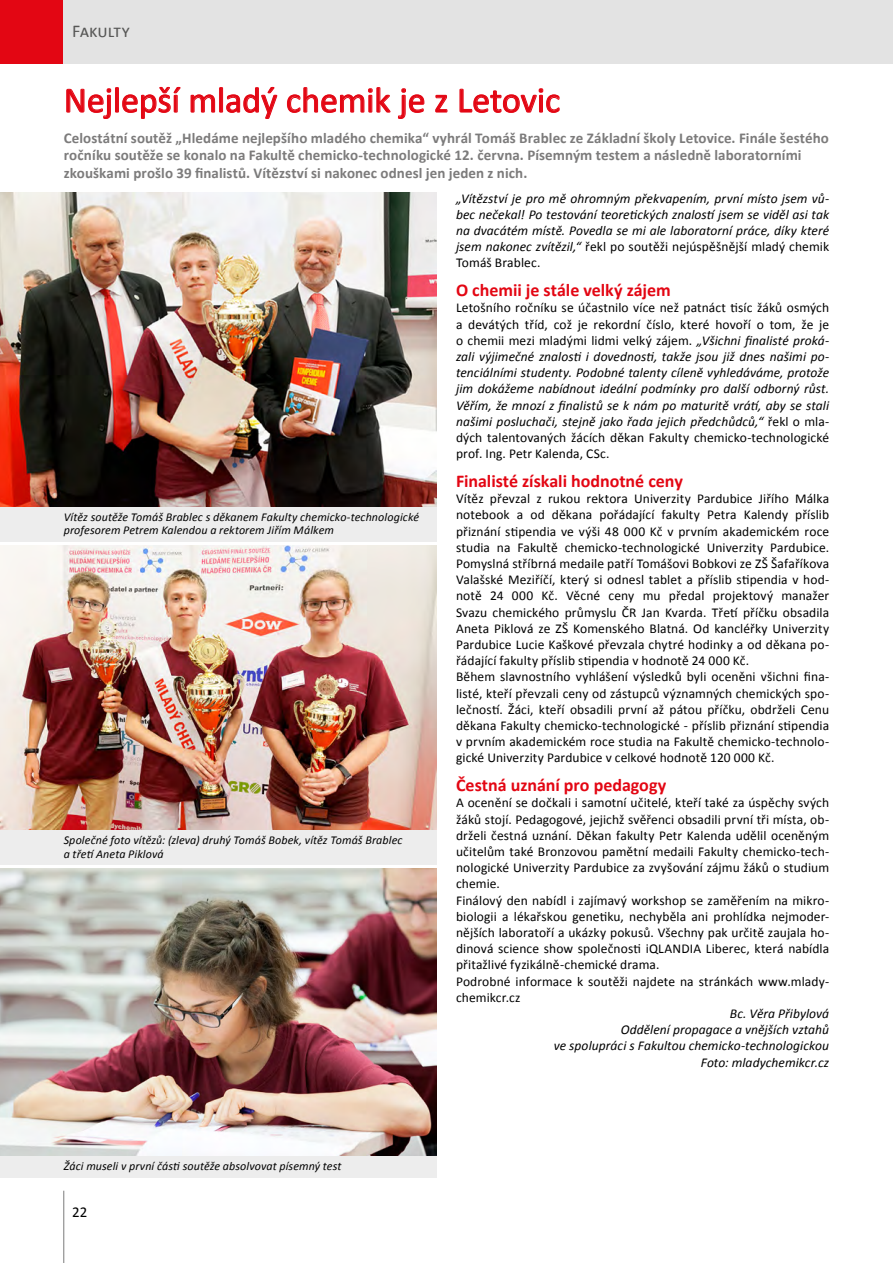
<style>
.page{position:relative;width:893px;height:1263px;background:#fff}
.page>*{position:absolute;margin:0;border:0;box-sizing:border-box;transform-origin:0 0}
.nadpis_článku{font:36px "Calibri";color:#e30613}
.left_Bold_nad_červen{font:700 18px "Calibri";color:#e30613}
.hlava-L{font:18px "Calibri";letter-spacing:-.005em;color:#575756}
.perex{font:700 15px/17.7px "Calibri";letter-spacing:.005em;color:#7c7b7b}
.t1{font:15px "Calibri";color:#000}
.t2{font:13.5px/16.2px "Calibri";letter-spacing:.005em;color:#000;text-align:justify}
.autor{font:italic 13.5px/16.2px "Calibri";letter-spacing:.005em;color:#000;text-align:justify}
.popisek_obrázku_odsa{font:italic 12px "Calibri";letter-spacing:.01em;color:#000}
.s1{font-style:normal}
</style>
<div class="page">
<div style="left:0;top:0;width:64px;height:64px;background:#e30613"></div>
<div style="left:64px;top:0;width:829px;height:64px;background:#e3e3e3"></div>
<hr style="left:63px;top:1191px;width:1px;height:72px;background:#7c7b7b">
<svg style="left:66px;top:86px;width:115px;height:33px"></svg>
<svg style="left:190px;top:86px;width:88px;height:33px"></svg>
<svg style="left:287px;top:87px;width:104px;height:26px"></svg>
<svg style="left:398px;top:88px;width:27px;height:31px"></svg>
<svg style="left:435px;top:94px;width:13px;height:19px"></svg>
<svg style="left:459px;top:88px;width:101px;height:25px"></svg>
<img style="left:0;top:193px;width:437px;height:314px">
<div style="left:0;top:507px;width:437px;height:34px;background:#ededed"></div>
<img style="left:0;top:546px;width:437px;height:284px">
<div style="left:0;top:830px;width:437px;height:34px;background:#ededed"></div>
<img style="left:0;top:869px;width:437px;height:288px">
<div style="left:0;top:1157px;width:437px;height:21px;background:#ededed"></div>
<p class="hlava-L" style="left:72px;top:20px;width:59px">Fakulty</p>
<p class="nadpis_článku" style="left:64px;top:77px;width:498px">Nejlepší mladý chemik je z Letovic</p>
<p class="perex" style="left:64px;top:129px;width:767px">Celostátní soutěž „Hledáme nejlepšího mladého chemika“ vyhrál Tomáš Brablec ze Základní školy Letovice. Finále šestého ročníku soutěže se konalo na Fakultě chemicko-technologické 12. června. Písemným testem a následně laboratorními zkouškami prošlo 39 finalistů. Vítězství si nakonec odnesl jen jeden z nich.</p>
<p class="autor" style="left:456px;top:190px;width:375px">„Vítězství je pro mě ohromným překvapením, první místo jsem vů&shy;bec nečekal! Po testování teoretických znalostí jsem se viděl asi tak na dvacátém místě. Povedla se mi ale laboratorní práce, díky které jsem nakonec zvítězil,“ <span class="s1">řekl po soutěži nejúspěšnější mladý chemik Tomáš Brablec.</span></p>
<p class="left_Bold_nad_červen" style="left:456px;top:279px;width:216px">O chemii je stále velký zájem</p>
<p class="autor" style="left:456px;top:299px;width:375px"><span class="s1">Letošního ročníku se účastnilo více než patnáct tisíc žáků osmých a devátých tříd, což je rekordní číslo, které hovoří o tom, že je o chemii mezi mladými lidmi velký zájem.</span> „Všichni finalisté proká&shy;zali výjimečné znalosti i dovednosti, takže jsou již dnes našimi po&shy;tenciálními studenty. Podobné talenty cíleně vyhledáváme, protože jim dokážeme nabídnout ideální podmínky pro další odborný růst.<br>Věřím, že mnozí z finalistů se k nám po maturitě vrátí, aby se stali našimi posluchači, stejně jako řada jejich předchůdců,“ <span class="s1">řekl o mla&shy;dých talentovaných žácích děkan Fakulty chemicko-technologické prof. Ing. Petr Kalenda, CSc.</span></p>
<p class="left_Bold_nad_červen" style="left:456px;top:469px;width:228px">Finalisté získali hodnotné ceny</p>
<p class="t2" style="left:456px;top:491px;width:375px">Vítěz převzal z rukou rektora Univerzity Pardubice Jiřího Málka notebook a od děkana pořádající fakulty Petra Kalendy příslib přiznání stipendia ve výši 48 000 Kč v prvním akademickém roce studia na Fakultě chemicko-technologické Univerzity Pardubice.<br>Pomyslná stříbrná medaile patří Tomášovi Bobkovi ze ZŠ Šafaříkova Valašské Meziříčí, který si odnesl tablet a příslib stipendia v hod&shy;notě 24 000 Kč. Věcné ceny mu předal projektový manažer Svazu chemického průmyslu ČR Jan Kvarda. Třetí příčku obsadila Aneta Piklová ze ZŠ Komenského Blatná. Od kancléřky Univerzity Pardubice Lucie Kaškové převzala chytré hodinky a od děkana po&shy;řádající fakulty příslib stipendia v hodnotě 24 000 Kč.</p>
<p class="t2" style="left:456px;top:669px;width:375px">Během slavnostního vyhlášení výsledků byli oceněni všichni fina&shy;listé, kteří převzali ceny od zástupců významných chemických spo&shy;lečností. Žáci, kteří obsadili první až pátou příčku, obdrželi Cenu děkana Fakulty chemicko-technologické - příslib přiznání stipendia v prvním akademickém roce studia na Fakultě chemicko-technolo&shy;gické Univerzity Pardubice v celkové hodnotě 120 000 Kč.</p>
<p class="left_Bold_nad_červen" style="left:456px;top:774px;width:212px">Čestná uznání pro pedagogy</p>
<p class="t2" style="left:456px;top:795px;width:375px">A ocenění se dočkali i samotní učitelé, kteří také za úspěchy svých žáků stojí. Pedagogové, jejichž svěřenci obsadili první tři místa, ob&shy;drželi čestná uznání. Děkan fakulty Petr Kalenda udělil oceněným učitelům také Bronzovou pamětní medaili Fakulty chemicko-tech&shy;nologické Univerzity Pardubice za zvyšování zájmu žáků o studium chemie.</p>
<p class="t2" style="left:456px;top:892px;width:375px">Finálový den nabídl i zajímavý workshop se zaměřením na mikro&shy;biologii a lékařskou genetiku, nechyběla ani prohlídka nejmoder&shy;nějších laboratoří a ukázky pokusů. Všechny pak určitě zaujala ho&shy;dinová science show společnosti iQLANDIA Liberec, která nabídla přitažlivé fyzikálně-chemické drama.</p>
<p class="t2" style="left:456px;top:973px;width:375px">Podrobné informace k soutěži najdete na stránkách www.mlady&shy;chemikcr.cz</p>
<p class="autor" style="left:730px;top:1005px;width:101px">Bc. Věra Přibylová</p>
<p class="autor" style="left:621px;top:1021px;width:210px">Oddělení propagace a vnějších vztahů</p>
<p class="autor" style="left:554px;top:1037px;width:277px">ve spolupráci s Fakultou chemicko-technologickou</p>
<p class="autor" style="left:701px;top:1053px;width:130px">Foto: mladychemikcr.cz</p>
<p class="popisek_obrázku_odsa" style="left:64px;top:508px;width:357px">Vítěz soutěže Tomáš Brablec s děkanem Fakulty chemicko-technologické</p>
<p class="popisek_obrázku_odsa" style="left:64px;top:522px;width:272px">profesorem Petrem Kalendou a rektorem Jiřím Málkem</p>
<p class="popisek_obrázku_odsa" style="left:64px;top:831px;width:340px">Společné foto vítězů: (zleva) druhý Tomáš Bobek, vítěz Tomáš Brablec</p>
<p class="popisek_obrázku_odsa" style="left:64px;top:845px;width:101px">a třetí Aneta Piklová</p>
<p class="popisek_obrázku_odsa" style="left:64px;top:1158px;width:279px">Žáci museli v první části soutěže absolvovat písemný test</p>
<p class="t1" style="left:72px;top:1202px;width:17px">22</p>
</div>
